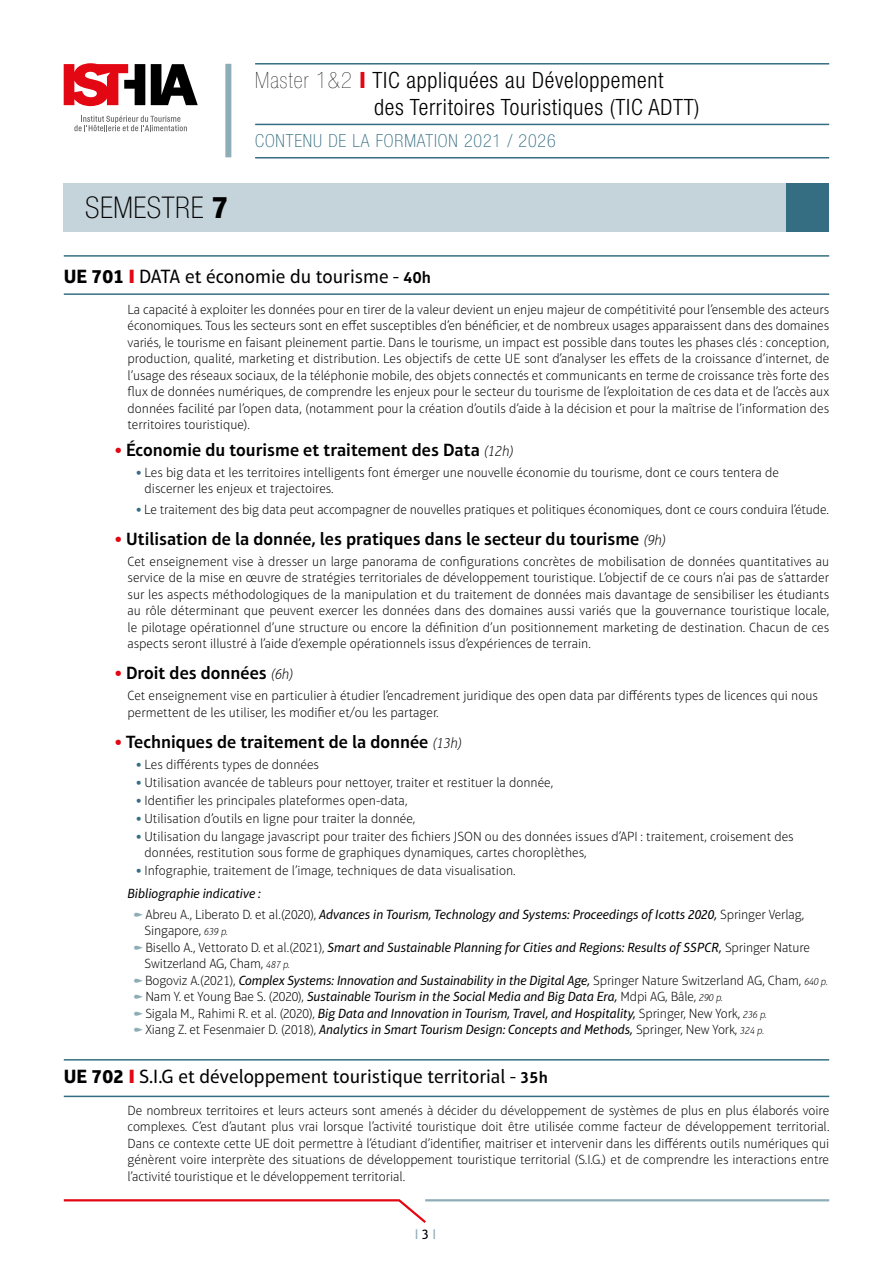
<style>
.page{position:relative;width:893px;height:1263px;background:#fff}
.page>*{position:absolute;margin:0;border:0;box-sizing:border-box;transform-origin:0 0}
.t1{font:100 condensed 30px "Helvetica Neue LT Pro";letter-spacing:.02em;color:#000}
.t2{font:300 condensed 22.5px/27px "Helvetica Neue LT Pro";letter-spacing:.03em;color:#000}
.t3{font:19.5px "Aptifer Sans LT Pro";color:#000}
.t4{font:600 18px "Aptifer Sans LT Pro";color:#000}
.t5{font:100 condensed 18px "Helvetica Neue LT Pro";letter-spacing:.05em;color:#356e83}
.t6{font:14.25px "Aptifer Sans LT Pro";color:#8eadb7}
.t7{font:100 13.5px/16.5px "Aptifer Sans LT Pro";color:#000}
.t8{font:italic 13.5px/16.5px "Aptifer Sans LT Pro";color:#000}
.s1{font-weight:800}
.s2{font-weight:200}
.s3{font-weight:800;color:#e30613}
.s4{font-weight:700}
.s5{font-weight:900;color:#e30613}
.s6{font-weight:600;font-size:16.5px}
.s7{font-weight:100;font-style:italic;font-size:15px}
.s8{font-weight:900;color:#356e83}
.s9{font-weight:400;font-style:italic}
.s10{font-weight:100;font-style:normal}
.s11{font-weight:100;font-size:10.5px}
.s12{color:#000}
</style>
<div class="page">
<div style="left:64px;top:183px;width:765px;height:49px;background:#c5d4da"></div>
<div style="left:787px;top:183px;width:42px;height:49px;background:#356e83"></div>
<svg style="left:63px;top:1199px;width:365px;height:24px"></svg>
<hr style="left:425px;top:1199px;width:404px;height:2px;background:#8eadb7">
<hr style="left:64px;top:255px;width:765px;height:2px;background:#356e83">
<hr style="left:64px;top:1059px;width:765px;height:1px;background:#356e83">
<hr style="left:64px;top:293px;width:765px;height:2px;background:#356e83">
<hr style="left:64px;top:1096px;width:765px;height:1px;background:#356e83">
<svg style="left:74px;top:116px;width:113px;height:15px"></svg>
<svg style="left:151px;top:64px;width:47px;height:41px"></svg>
<svg style="left:64px;top:63px;width:81px;height:43px"></svg>
<hr style="left:255px;top:63px;width:574px;height:2px;background:#356e83">
<hr style="left:255px;top:124px;width:574px;height:1px;background:#356e83">
<hr style="left:255px;top:157px;width:574px;height:1px;background:#356e83">
<div style="left:225px;top:64px;width:6px;height:93px;background:#8eadb7"></div>
<h1 class="t1" style="left:85px;top:191px;width:144px">SEMESTRE <span class="s1">7</span></h1>
<h2 class="t2" style="left:374px;top:67px;width:327px;text-indent:-119px"><span class="s2">Master 1&amp;2</span> <span class="s3">I</span> TIC appliquées au Développement<br>des Territoires Touristiques (TIC ADTT)</h2>
<h3 class="t5" style="left:255px;top:131px;width:302px">CONTENU DE LA FORMATION 2021 / 2026</h3>
<h3 class="t3" style="left:64px;top:265px;width:369px"><span class="s4">UE 701</span> <span class="s5">I</span> DATA et économie du tourisme - <span class="s6">40h</span></h3>
<p class="t7" style="left:128px;top:301px;width:703px;text-align:justify">La capacité à exploiter les données pour en tirer de la valeur devient un enjeu majeur de compétitivité pour l’ensemble des acteurs économiques. Tous les secteurs sont en effet susceptibles d’en bénéficier, et de nombreux usages apparaissent dans des domaines variés, le tourisme en faisant pleinement partie. Dans le tourisme, un impact est possible dans toutes les phases clés : conception, production, qualité, marketing et distribution. Les objectifs de cette UE sont d’analyser les effets de la croissance d’internet, de l’usage des réseaux sociaux, de la téléphonie mobile, des objets connectés et communicants en terme de croissance très forte des flux de données numériques, de comprendre les enjeux pour le secteur du tourisme de l’exploitation de ces data et de l’accès aux données facilité par l’open data, (notamment pour la création d’outils d’aide à la décision et pour la maîtrise de l’information des territoires touristique).</p>
<h3 class="t4" style="left:115px;top:439px;width:401px"><span class="s5">•</span> Économie du tourisme et traitement des Data <span class="s7">(12h)</span></h3>
<p class="t7" style="left:145px;top:464px;width:636px;text-indent:-9px"><span class="s8">•</span> Les big data et les territoires intelligents font émerger une nouvelle économie du tourisme, dont ce cours tentera de discerner les enjeux et trajectoires.</p>
<p class="t7" style="left:136px;top:501px;width:694px"><span class="s8">•</span> Le traitement des big data peut accompagner de nouvelles pratiques et politiques économiques, dont ce cours conduira l’étude.</p>
<h3 class="t4" style="left:115px;top:528px;width:553px"><span class="s5">•</span> Utilisation de la donnée, les pratiques dans le secteur du tourisme <span class="s7">(9h)</span></h3>
<p class="t7" style="left:128px;top:553px;width:703px;text-align:justify">Cet enseignement vise à dresser un large panorama de configurations concrètes de mobilisation de données quantitatives au service de la mise en œuvre de stratégies territoriales de développement touristique. L’objectif de ce cours n’ai pas de s’attarder sur les aspects méthodologiques de la manipulation et du traitement de données mais davantage de sensibiliser les étudiants au rôle déterminant que peuvent exercer les données dans des domaines aussi variés que la gouvernance touristique locale, le pilotage opérationnel d’une structure ou encore la définition d’un positionnement marketing de destination. Chacun de ces aspects seront illustré à l’aide d’exemple opérationnels issus d’expériences de terrain.</p>
<h3 class="t4" style="left:115px;top:663px;width:180px"><span class="s5">•</span> Droit des données <span class="s7">(6h)</span></h3>
<p class="t7" style="left:128px;top:687px;width:692px">Cet enseignement vise en particulier à étudier l’encadrement juridique des open data par différents types de licences qui nous permettent de les utiliser, les modifier et/ou les partager.</p>
<h3 class="t4" style="left:115px;top:731px;width:349px"><span class="s5">•</span> Techniques de traitement de la donnée <span class="s7">(13h)</span></h3>
<p class="t7" style="left:136px;top:756px;width:185px"><span class="s8">•</span> Les différents types de données</p>
<p class="t7" style="left:136px;top:774px;width:419px"><span class="s8">•</span> Utilisation avancée de tableurs pour nettoyer, traiter et restituer la donnée,</p>
<p class="t7" style="left:136px;top:792px;width:273px"><span class="s8">•</span> Identifier les principales plateformes open-data,</p>
<p class="t7" style="left:136px;top:810px;width:281px"><span class="s8">•</span> Utilisation d’outils en ligne pour traiter la donnée,</p>
<p class="t7" style="left:145px;top:829px;width:651px;line-height:15.8px;text-indent:-9px"><span class="s8">•</span> Utilisation du langage javascript pour traiter des fichiers JSON ou des données issues d’API : traitement, croisement des données, restitution sous forme de graphiques dynamiques, cartes choroplèthes,</p>
<p class="t7" style="left:128px;top:859px;width:390px;line-height:23px;text-indent:9px"><span class="s8">•</span> Infographie, traitement de l’image, techniques de data visualisation.<br><span class="s9">Bibliographie indicative :</span></p>
<p class="t8" style="left:145px;top:906px;width:685px"><span class="s10">Abreu A., Liberato D. et al.(2020),</span> Advances in Tourism, Technology and Systems: Proceedings of Icotts 2020, <span class="s10">Springer Verlag, Singapore,</span> <span class="s11">639 p.<br></span><span class="s10">Bisello A., Vettorato D. et al.(2021),</span> Smart and Sustainable Planning for Cities and Regions: Results of SSPCR, <span class="s10">Springer Nature Switzerland AG, Cham,</span> <span class="s11">487 p.<br></span><span class="s10">Bogoviz A.(2021),</span> Complex Systems: Innovation and Sustainability in the Digital Age, <span class="s10">Springer Nature Switzerland AG, Cham,</span> <span class="s11">640 p.<br></span><span class="s10">Nam Y. et Young Bae S. (2020),</span> Sustainable Tourism in the Social Media and Big Data Era, <span class="s10">Mdpi AG, Bâle,</span> <span class="s11">290 p.<br></span><span class="s10">Sigala M., Rahimi R. et al. (2020),</span> Big Data and Innovation in Tourism, Travel, and Hospitality, <span class="s10">Springer, New York,</span> <span class="s11">236 p.<br></span><span class="s10">Xiang Z. et Fesenmaier D. (2018),</span> Analytics in Smart Tourism Design: Concepts and Methods, <span class="s10">Springer, New York,</span> <span class="s11">324 p.</span></p>
<h3 class="t3" style="left:64px;top:1065px;width:486px"><span class="s4">UE 702</span> <span class="s5">I</span> S.I.G et développement touristique territorial - <span class="s6">35h</span></h3>
<p class="t7" style="left:128px;top:1102px;width:703px;text-align:justify">De nombreux territoires et leurs acteurs sont amenés à décider du développement de systèmes de plus en plus élaborés voire complexes. C’est d’autant plus vrai lorsque l’activité touristique doit être utilisée comme facteur de développement territorial.<br>Dans ce contexte cette UE doit permettre à l’étudiant d’identifier, maitriser et intervenir dans les différents outils numériques qui génèrent voire interprète des situations de développement touristique territorial (S.I.G.) et de comprendre les interactions entre l’activité touristique et le développement territorial.</p>
<p class="t6" style="left:415px;top:1226px;width:23px">I <span class="s12">3</span> I</p>
</div>
